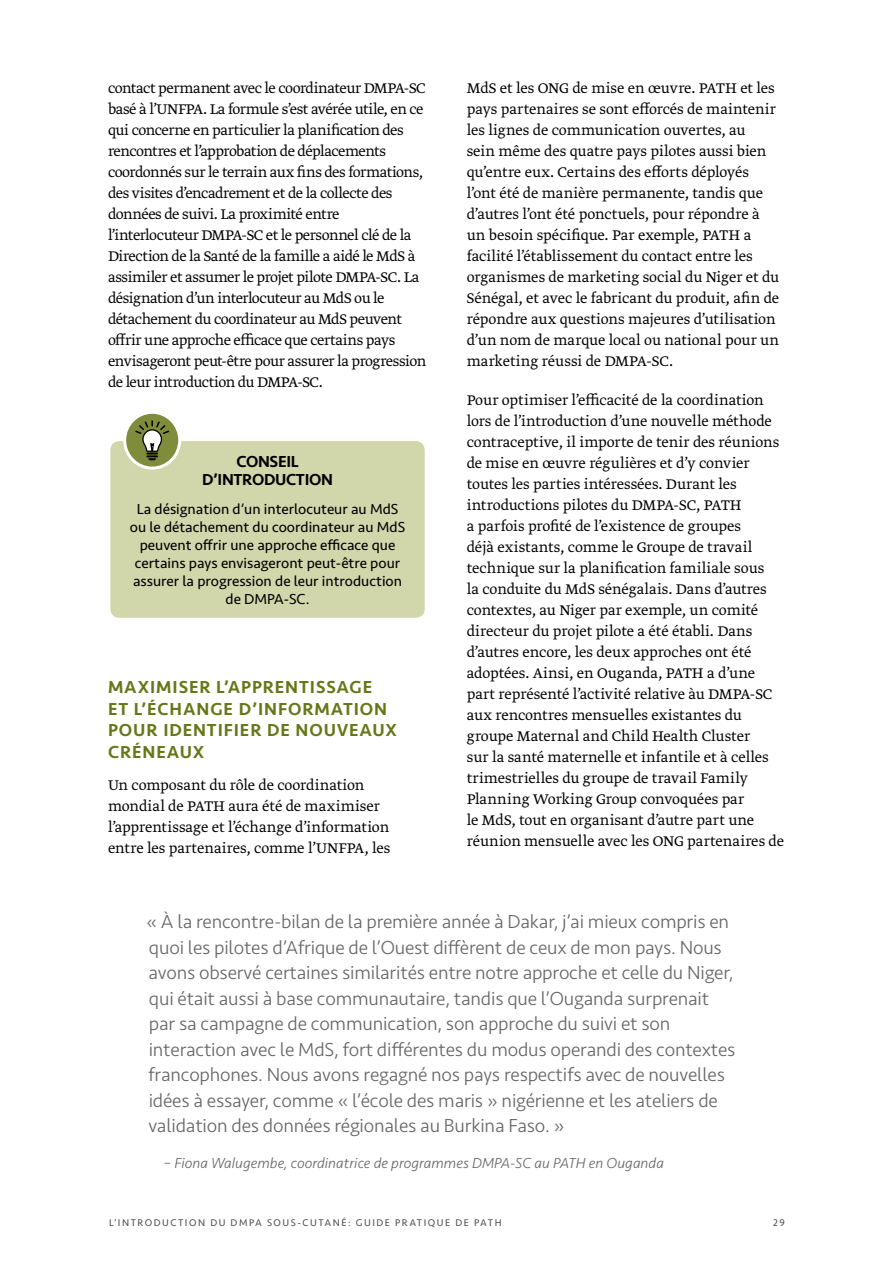
<style>
.page{position:relative;width:893px;height:1263px;background:#fff}
.page>*{position:absolute;margin:0;border:0;box-sizing:border-box;transform-origin:0 0}
.t1{font:300 19.5px/25.5px "Seravek";letter-spacing:-.01em;color:#666667}
.t2{font:500 18px/21.6px "Seravek";letter-spacing:.05em;color:#677718}
.t3{font:300 16.5px/21px "Greta Text Pro";letter-spacing:-.01em;color:#000}
.t4{font:300 16.5px/21px "Greta Text Pro";letter-spacing:-.03em;color:#000}
.t5{font:500 16.5px/18px "Seravek";letter-spacing:-.02em;color:#000;text-align:center}
.t6{font:15px/18px "Seravek";color:#000;text-align:center}
.t7{font:italic 300 15px "Seravek";color:#666667}
.t8{font:10.05px "Seravek";letter-spacing:.15em;color:#4d4d4f}
</style>
<div class="page">
<div style="left:110px;top:441px;width:315px;height:177px;background:#d2d6ab;border-radius:9px"></div>
<svg style="left:125px;top:412px;width:55px;height:56px"></svg>
<div style="left:123px;top:411px;width:58px;height:59px;border:3px solid #fff;border-radius:50%"></div>
<svg style="left:134px;top:419px;width:36px;height:51px;background:#8c9560"></svg>
<div style="left:110px;top:426px;width:15px;height:15px;background:#fff"></div>
<p class="t4" style="left:108px;top:78px;width:320px">contact permanent avec le coordinateur DMPA-SC basé à l’UNFPA. La formule s’est avérée utile, en ce qui concerne en particulier la planification des rencontres et l’approbation de déplacements coordonnés sur le terrain aux fins des formations, des visites d’encadrement et de la collecte des données de suivi. La proximité entre l’interlocuteur DMPA-SC et le personnel clé de la Direction de la Santé de la famille a aidé le MdS à assimiler et assumer le projet pilote DMPA-SC. La désignation d’un interlocuteur au MdS ou le détachement du coordinateur au MdS peuvent offrir une approche efficace que certains pays envisageront peut-être pour assurer la progression de leur introduction du DMPA-SC.</p>
<p class="t5" style="left:202px;top:453px;width:132px">CONSEIL<br>D’INTRODUCTION</p>
<p class="t6" style="left:130px;top:500px;width:277px">La désignation d’un interlocuteur au MdS ou le détachement du coordinateur au MdS peuvent offrir une approche efficace que certains pays envisageront peut-être pour assurer la progression de leur introduction de DMPA-SC.</p>
<p class="t2" style="left:108px;top:676px;width:291px">MAXIMISER L’APPRENTISSAGE<br>ET L’ÉCHANGE D’INFORMATION<br>POUR IDENTIFIER DE NOUVEAUX<br>CRÉNEAUX</p>
<p class="t3" style="left:108px;top:775px;width:284px">Un composant du rôle de coordination mondial de PATH aura été de maximiser l’apprentissage et l’échange d’information entre les partenaires, comme l’UNFPA, les</p>
<p class="t3" style="left:467px;top:78px;width:314px">MdS et les ONG de mise en œuvre. PATH et les pays partenaires se sont efforcés de maintenir les lignes de communication ouvertes, au<br>sein même des quatre pays pilotes aussi bien qu’entre eux. Certains des efforts déployés l’ont été de manière permanente, tandis que d’autres l’ont été ponctuels, pour répondre à un besoin spécifique. Par exemple, PATH a facilité l’établissement du contact entre les organismes de marketing social du Niger et du Sénégal, et avec le fabricant du produit, afin de répondre aux questions majeures d’utilisation d’un nom de marque local ou national pour un marketing réussi de DMPA-SC.</p>
<p class="t3" style="left:467px;top:390px;width:319px">Pour optimiser l’efficacité de la coordination lors de l’introduction d’une nouvelle méthode contraceptive, il importe de tenir des réunions de mise en œuvre régulières et d’y convier toutes les parties intéressées. Durant les introductions pilotes du DMPA-SC, PATH<br>a parfois profité de l’existence de groupes<br>déjà existants, comme le Groupe de travail technique sur la planification familiale sous<br>la conduite du MdS sénégalais. Dans d’autres contextes, au Niger par exemple, un comité directeur du projet pilote a été établi. Dans d’autres encore, les deux approches ont été adoptées. Ainsi, en Ouganda, PATH a d’une part représenté l’activité relative àu DMPA-SC aux rencontres mensuelles existantes du groupe Maternal and Child Health Cluster<br>sur la santé maternelle et infantile et à celles trimestrielles du groupe de travail Family Planning Working Group convoquées par<br>le MdS, tout en organisant d’autre part une réunion mensuelle avec les ONG partenaires de</p>
<p class="t1" style="left:146px;top:909px;width:591px">« À la rencontre-bilan de la première année à Dakar, j’ai mieux compris en quoi les pilotes d’Afrique de l’Ouest diffèrent de ceux de mon pays. Nous avons observé certaines similarités entre notre approche et celle du Niger, qui était aussi à base communautaire, tandis que l’Ouganda surprenait par sa campagne de communication, son approche du suivi et son interaction avec le MdS, fort différentes du modus operandi des contextes francophones. Nous avons regagné nos pays respectifs avec de nouvelles idées à essayer, comme « l’école des maris » nigérienne et les ateliers de validation des données régionales au Burkina Faso. »</p>
<p class="t7" style="left:164px;top:1154px;width:502px">– Fiona Walugembe, coordinatrice de programmes DMPA-SC au PATH en Ouganda</p>
<p class="t8" style="left:109px;top:1216px;width:394px">L’INTRODUCTION DU DMPA SOUS-CUTANÉ: GUIDE PRATIQUE DE PATH</p>
<p class="t8" style="left:773px;top:1216px;width:13px">29</p>
</div>
